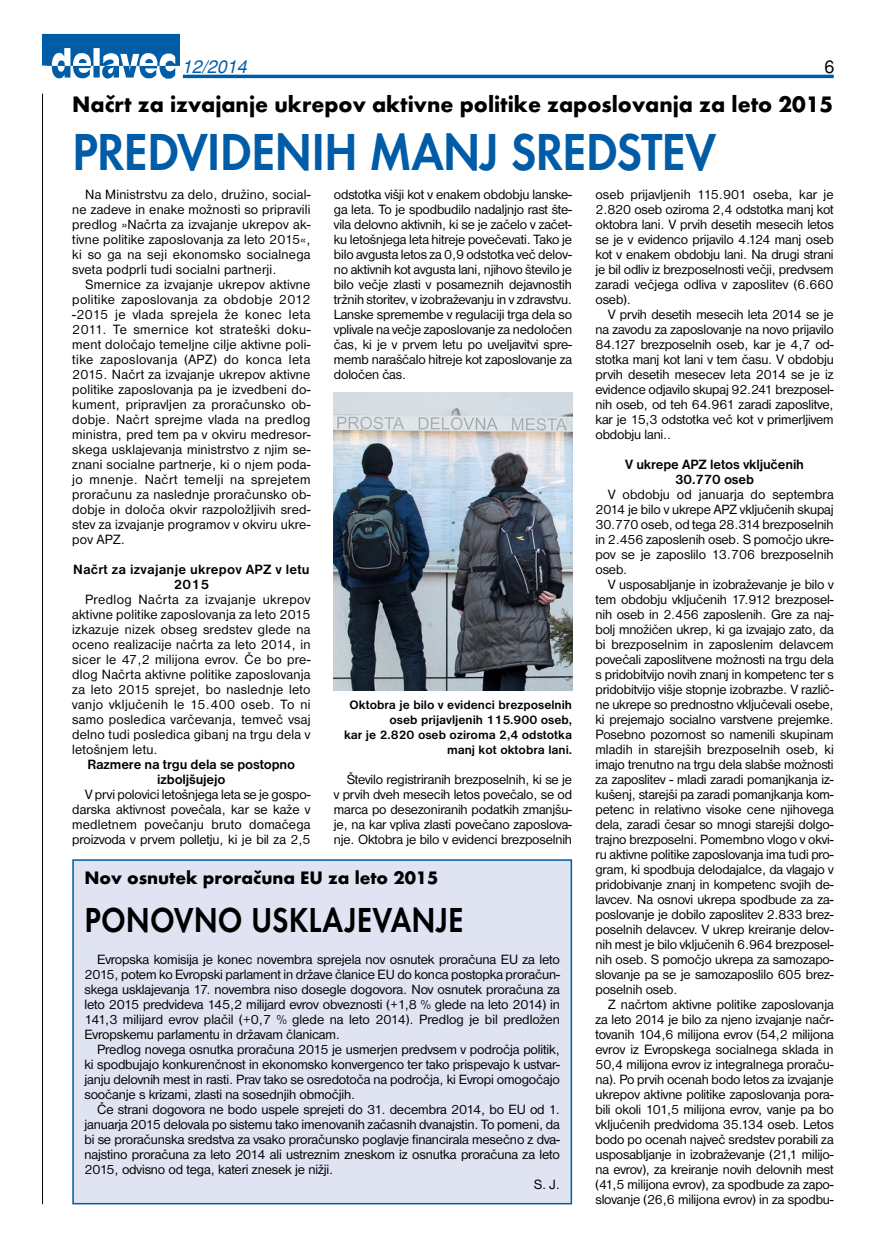
<style>
.page{position:relative;width:872px;height:1234px;background:#fff}
.page>*{position:absolute;margin:0;border:0;box-sizing:border-box;transform-origin:0 0}
.t1{font:600 54px "Futura TCE";letter-spacing:.035em;color:#005ca6;scale:.9 1}
.t2{font:600 36px "Futura TCE";letter-spacing:.15em;color:#000;scale:.86 1}
.t3{font:700 23.25px "Futura TCE";color:#000}
.t4{font:700 18.75px "Futura TCE";color:#000}
.t5{font:italic 18px "Slo Helvetica";color:#005ca6}
.t6{font:18px "Slo Helvetica Roman";color:#000}
.t7{font:13.95px/15px "Nimbus San DCE";letter-spacing:-.01em;color:#000;text-align:justify}
.t8{font:700 13.95px/15px "Nimbus San DCE";letter-spacing:-.01em;color:#000;text-align:center}
.t9{font:700 13.95px/15px "Nimbus San DCE";letter-spacing:.015em;color:#000;text-align:center}
.t10{font:700 12.75px/15px "Nimbus San DCE";color:#000;text-align:right}
</style>
<div class="page">
<hr style="left:42px;top:94px;width:1px;height:1109px;background:#000">
<img style="left:43px;top:33px;width:136px;height:46px">
<hr style="left:183px;top:75px;width:650px;height:3px;background:#005ca6">
<div style="left:73px;top:859px;width:498px;height:344px;background:#dfe3f2"></div>
<div style="left:72px;top:859px;width:500px;height:345px;border:2px solid #005ca6"></div>
<img style="left:334px;top:392px;width:238px;height:298px">
<p class="t5" style="left:182px;top:56px;width:67px">12/2014</p>
<p class="t6" style="left:824px;top:56px;width:12px">6</p>
<h3 class="t3" style="left:72px;top:90px;width:762px">Načrt za izvajanje ukrepov aktivne politike zaposlovanja za leto 2015</h3>
<h1 class="t1" style="left:72px;top:119px;width:30px">PRED</h1>
<h1 class="t1" style="left:177px;top:119px;width:593px">VIDENI H MANJ SREDSTEV</h1>
<p class="t7" style="left:334px;top:187px;width:240px">odstotka višji kot v enakem obdobju lanske&shy;ga leta. To je spodbudilo nadaljnjo rast šte&shy;vila delovno aktivnih, ki se je začelo v začet&shy;ku letošnjega leta hitreje povečevati. Tako je bilo avgusta letos za 0,9 odstotka več delov&shy;no aktivnih kot avgusta lani, njihovo število je bilo večje zlasti v posameznih dejavnostih tržnih storitev, v izobraževanju in v zdravstvu.<br>Lanske spremembe v regulaciji trga dela so vplivale na večje zaposlovanje za nedoločen čas, ki je v prvem letu po uveljavitvi spre&shy;memb naraščalo hitreje kot zaposlovanje za določen čas.</p>
<p class="t7" style="left:72px;top:187px;width:240px;text-indent:13px">Na Ministrstvu za delo, družino, social&shy;ne zadeve in enake možnosti so pripravili predlog »Načrta za izvajanje ukrepov ak&shy;tivne politike zaposlovanja za leto 2015«, ki so ga na seji ekonomsko socialnega sveta podprli tudi socialni partnerji.</p>
<p class="t7" style="left:72px;top:277px;width:240px;text-indent:13px">Smernice za izvajanje ukrepov aktivne politike zaposlovanja za obdobje 2012 -2015 je vlada sprejela že konec leta 2011. Te smernice kot strateški doku&shy;ment določajo temeljne cilje aktivne poli&shy;tike zaposlovanja (APZ) do konca leta 2015. Načrt za izvajanje ukrepov aktivne politike zaposlovanja pa je izvedbeni do&shy;kument, pripravljen za proračunsko ob&shy;dobje. Načrt sprejme vlada na predlog ministra, pred tem pa v okviru medresor&shy;skega usklajevanja ministrstvo z njim se&shy;znani socialne partnerje, ki o njem poda&shy;jo mnenje. Načrt temelji na sprejetem proračunu za naslednje proračunsko ob&shy;dobje in določa okvir razpoložljivih sred&shy;stev za izvajanje programov v okviru ukre&shy;pov APZ.</p>
<p class="t9" style="left:73px;top:562px;width:238px">Načrt za izvajanje ukrepov APZ v letu<br>2015</p>
<p class="t7" style="left:72px;top:592px;width:240px;text-indent:13px">Predlog Načrta za izvajanje ukrepov aktivne politike zaposlovanja za leto 2015 izkazuje nizek obseg sredstev glede na oceno realizacije načrta za leto 2014, in sicer le 47,2 milijona evrov. Če bo pre&shy;dlog Načrta aktivne politike zaposlovanja za leto 2015 sprejet, bo naslednje leto vanjo vključenih le 15.400 oseb. To ni samo posledica varčevanja, temveč vsaj delno tudi posledica gibanj na trgu dela v letošnjem letu.</p>
<p class="t8" style="left:88px;top:757px;width:209px">Razmere na trgu dela se postopno izboljšujejo</p>
<p class="t7" style="left:72px;top:787px;width:240px;text-indent:13px">V prvi polovici letošnjega leta se je gospo&shy;darska aktivnost povečala, kar se kaže v medletnem povečanju bruto domačega proizvoda v prvem polletju, ki je bil za 2,5</p>
<p class="t7" style="left:595px;top:187px;width:240px">oseb prijavljenih 115.901 oseba, kar je 2.820 oseb oziroma 2,4 odstotka manj kot oktobra lani. V prvih desetih mesecih letos se je v evidenco prijavilo 4.124 manj oseb kot v enakem obdobju lani. Na drugi strani je bil odliv iz brezposelnosti večji, predvsem zaradi večjega odliva v zaposlitev (6.660 oseb).</p>
<p class="t7" style="left:595px;top:307px;width:240px;text-indent:13px">V prvih desetih mesecih leta 2014 se je na zavodu za zaposlovanje na novo prijavilo 84.127 brezposelnih oseb, kar je 4,7 od&shy;stotka manj kot lani v tem času. V obdobju prvih desetih mesecev leta 2014 se je iz evidence odjavilo skupaj 92.241 brezposel&shy;nih oseb, od teh 64.961 zaradi zaposlitve, kar je 15,3 odstotka več kot v primerljivem obdobju lani..</p>
<p class="t8" style="left:625px;top:457px;width:180px">V ukrepe APZ letos vključenih<br>30.770 oseb</p>
<p class="t7" style="left:595px;top:487px;width:240px;text-indent:13px">V obdobju od januarja do septembra 2014 je bilo v ukrepe APZ vključenih skupaj 30.770 oseb, od tega 28.314 brezposelnih in 2.456 zaposlenih oseb. S pomočjo ukre&shy;pov se je zaposlilo 13.706 brezposelnih oseb.</p>
<p class="t7" style="left:595px;top:577px;width:240px;text-indent:13px">V usposabljanje in izobraževanje je bilo v tem obdobju vključenih 17.912 brezposel&shy;nih oseb in 2.456 zaposlenih. Gre za naj&shy;bolj množičen ukrep, ki ga izvajajo zato, da bi brezposelnim in zaposlenim delavcem povečali zaposlitvene možnosti na trgu dela s pridobitvijo novih znanj in kompetenc ter s pridobitvijo višje stopnje izobrazbe. V različ&shy;ne ukrepe so prednostno vključevali osebe, ki prejemajo socialno varstvene prejemke.<br>Posebno pozornost so namenili skupinam mladih in starejših brezposelnih oseb, ki imajo trenutno na trgu dela slabše možnosti za zaposlitev - mladi zaradi pomanjkanja iz&shy;kušenj, starejši pa zaradi pomanjkanja kom&shy;petenc in relativno visoke cene njihovega dela, zaradi česar so mnogi starejši dolgo&shy;trajno brezposelni. Pomembno vlogo v okvi&shy;ru aktivne politike zaposlovanja ima tudi pro&shy;gram, ki spodbuja delodajalce, da vlagajo v pridobivanje znanj in kompetenc svojih de&shy;lavcev. Na osnovi ukrepa spodbude za za&shy;poslovanje je dobilo zaposlitev 2.833 brez&shy;poselnih delavcev. V ukrep kreiranje delov&shy;nih mest je bilo vključenih 6.964 brezposel&shy;nih oseb. S pomočjo ukrepa za samozapo&shy;slovanje pa se je samozaposlilo 605 brez&shy;poselnih oseb.</p>
<p class="t7" style="left:595px;top:997px;width:240px;text-indent:13px">Z načrtom aktivne politike zaposlovanja za leto 2014 je bilo za njeno izvajanje načr&shy;tovanih 104,6 milijona evrov (54,2 milijona evrov iz Evropskega socialnega sklada in 50,4 milijona evrov iz integralnega proraču&shy;na). Po prvih ocenah bodo letos za izvajanje ukrepov aktivne politike zaposlovanja pora&shy;bili okoli 101,5 milijona evrov, vanje pa bo vključenih predvidoma 35.134 oseb. Letos bodo po ocenah največ sredstev porabili za usposabljanje in izobraževanje (21,1 milijo&shy;na evrov), za kreiranje novih delovnih mest (41,5 milijona evrov), za spodbude za zapo&shy;slovanje (26,6 milijona evrov) in za spodbu-</p>
<p class="t10" style="left:344px;top:697px;width:230px">Oktobra je bilo v evidenci brezposelnih oseb prijavljenih 115.900 oseb,<br>kar je 2.820 oseb oziroma 2,4 odstotka manj kot oktobra lani.</p>
<p class="t7" style="left:334px;top:772px;width:240px;text-indent:13px">Število registriranih brezposelnih, ki se je v prvih dveh mesecih letos povečalo, se od marca po desezoniranih podatkih zmanjšu&shy;je, na kar vpliva zlasti povečano zaposlova&shy;nje. Oktobra je bilo v evidenci brezposelnih</p>
<h3 class="t4" style="left:84px;top:866px;width:355px">Nov osnutek proračuna EU za leto 2015</h3>
<h2 class="t2" style="left:84px;top:897px;width:442px">PONOVNO USKLAJEVANJE</h2>
<p class="t7" style="left:84px;top:952px;width:477px;text-indent:13px">Evropska komisija je konec novembra sprejela nov osnutek proračuna EU za leto 2015, potem ko Evropski parlament in države članice EU do konca postopka proračun&shy;skega usklajevanja 17. novembra niso dosegle dogovora. Nov osnutek proračuna za leto 2015 predvideva 145,2 milijard evrov obveznosti (+1,8 % glede na leto 2014) in 141,3 milijard evrov plačil (+0,7 % glede na leto 2014). Predlog je bil predložen Evropskemu parlamentu in državam članicam.</p>
<p class="t7" style="left:84px;top:1042px;width:477px;text-indent:13px">Predlog novega osnutka proračuna 2015 je usmerjen predvsem v področja politik, ki spodbujajo konkurenčnost in ekonomsko konvergenco ter tako prispevajo k ustvar&shy;janju delovnih mest in rasti. Prav tako se osredotoča na področja, ki Evropi omogočajo soočanje s krizami, zlasti na sosednjih območjih.</p>
<p class="t7" style="left:97px;top:1102px;width:464px">Če strani dogovora ne bodo uspele sprejeti do 31. decembra 2014, bo EU od 1.</p>
<p class="t7" style="left:84px;top:1117px;width:477px">januarja 2015 delovala po sistemu tako imenovanih začasnih dvanajstin. To pomeni, da</p>
<p class="t7" style="left:84px;top:1132px;width:477px">bi se proračunska sredstva za vsako proračunsko poglavje financirala mesečno z dva-</p>
<p class="t7" style="left:84px;top:1147px;width:477px">najstino proračuna za leto 2014 ali ustreznim zneskom iz osnutka proračuna za leto</p>
<p class="t7" style="left:84px;top:1162px;width:250px">2015, odvisno od tega, kateri znesek je nižji.</p>
<p class="t7" style="left:534px;top:1177px;width:28px">S. J.</p>
</div>
